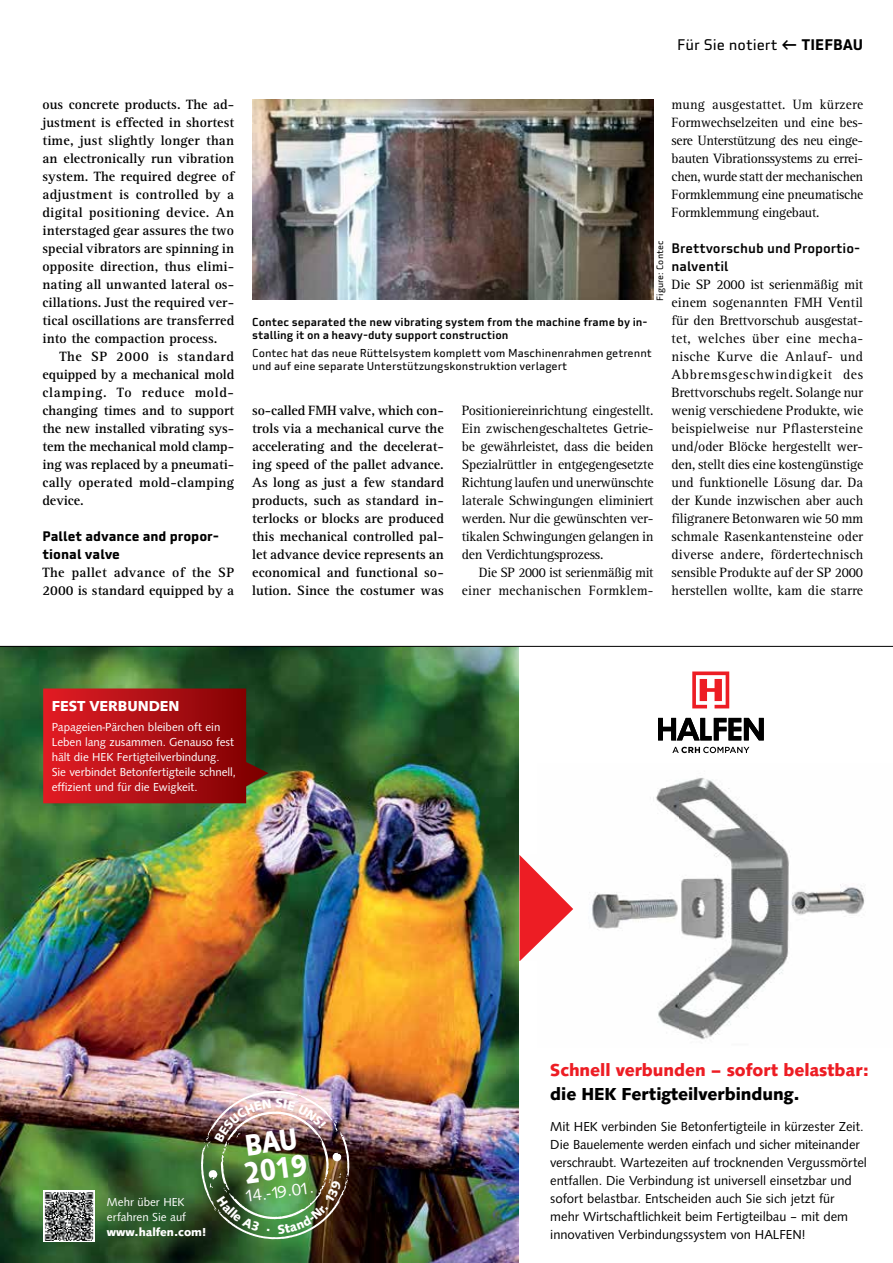
<style>
.page{position:relative;width:893px;height:1263px;background:#fff}
.page>*{position:absolute;margin:0;border:0;box-sizing:border-box;transform-origin:0 0}
.t1{font:700 31.05px/27.6px "Syntax TOT";color:#fff;scale:.85 1}
.t2{font:700 18px "Syntax TOT";color:#ed1d24}
.t3{font:700 18px "Syntax TOT";color:#000}
.t4{font:17.25px "Syntax TOT";color:#fff}
.t5{font:15px "Utility OT";color:#000;scale:.95 1}
.t6{font:700 15px "Syntax TOT";color:#fff}
.t7{font:13.95px/18px "Rotis Serif Std";letter-spacing:-.02em;color:#000;text-align:justify}
.t8{font:700 13.95px/18px "Rotis Serif Std";letter-spacing:.005em;color:#000;text-align:justify}
.t9{font:13.95px/18px "Rotis Serif Std";letter-spacing:.015em;color:#000;text-align:right}
.t10{font:13.5px/18px "Syntax TOT";color:#000}
.t11{font:500 13.5px/18px "Utility OT";color:#000;scale:.95 1}
.t12{font:700 13.5px/18px "Utility OT";color:#000;scale:.95 1}
.t13{font:12px/15px "Syntax TOT";color:#fff}
.t14{font:700 12px "Syntax TOT";color:#fff}
.t15{font:11.25px/13.5px "Utility OT";color:#000;scale:.95 1}
.t16{font:500 11.25px/13.5px "Utility OT";color:#000;scale:.95 1}
.t17{font:9px "Utility OT";color:#000;scale:.95 1}
.s1{font-weight:500}
.s2{font-weight:700}
</style>
<div class="page">
<img style="left:252px;top:100px;width:401px;height:200px">
<img style="left:0;top:647px;width:519px;height:616px">
<img style="left:589px;top:778px;width:276px;height:262px">
<svg style="left:519px;top:855px;width:54px;height:106px"></svg>
<svg style="left:43px;top:688px;width:226px;height:115px;background:#a51616"></svg>
<svg style="left:692px;top:671px;width:37px;height:37px"></svg>
<svg style="left:658px;top:718px;width:106px;height:22px"></svg>
<svg style="left:672px;top:747px;width:77px;height:6px"></svg>
<img style="left:43px;top:1190px;width:51px;height:51px">
<hr style="left:0;top:646px;width:893px;height:1px;background:#000">
<img style="left:201px;top:1091px;width:148px;height:148px">
<p class="t5" style="left:677px;top:35px;width:198px">Für Sie notiert <span class="s1">←</span> <span class="s2">TIEFBAU</span></p>
<p class="t8" style="left:43px;top:95px;width:193px">ous concrete products. The ad&shy;justment is effected in shortest time, just slightly longer than an electronically run vibration system. The required degree of adjustment is controlled by a digital positioning device. An interstaged gear assures the two special vibrators are spinning in opposite direction, thus elimi&shy;nating all unwanted lateral os&shy;cillations. Just the required ver&shy;tical oscillations are transferred into the compaction process.</p>
<p class="t8" style="left:43px;top:347px;width:193px;text-indent:17px">The SP 2000 is standard equipped by a mechanical mold clamping. To reduce mold&shy;changing times and to support the new installed vibrating sys&shy;tem the mechanical mold clamp&shy;ing was replaced by a pneumati&shy;cally operated mold-clamping device.</p>
<p class="t12" style="left:43px;top:527px;width:187px">Pallet advance and propor&shy;tional valve</p>
<p class="t8" style="left:43px;top:563px;width:193px">The pallet advance of the SP<br>2000 is standard equipped by a</p>
<p class="t7" style="left:671px;top:96px;width:193px">mung ausgestattet. Um kürzere Formwechselzeiten und eine bes&shy;sere Unterstützung des neu einge&shy;bauten Vibrationssystems zu errei&shy;chen, wurde statt der mechanischen Formklemmung eine pneumatische Formklemmung eingebaut.</p>
<p class="t11" style="left:671px;top:239px;width:200px">Brettvorschub und Proportio&shy;nalventil</p>
<p class="t7" style="left:671px;top:275px;width:193px">Die SP 2000 ist serienmäßig mit einem sogenannten FMH Ventil für den Brettvorschub ausgestat&shy;tet, welches über eine mecha&shy;nische Kurve die Anlauf- und Abbremsgeschwindigkeit des Brettvorschubs regelt. Solange nur wenig verschiedene Produkte, wie beispielweise nur Pflastersteine und/oder Blöcke hergestellt wer&shy;den, stellt dies eine kostengünstige und funktionelle Lösung dar. Da der Kunde inzwischen aber auch filigranere Betonwaren wie 50 mm schmale Rasenkantensteine oder diverse andere, fördertechnisch sensible Produkte auf der SP 2000 herstellen wollte, kam die starre</p>
<p class="t17" style="left:655px;top:301px;width:65px;rotate:-90deg">Figure: Contec</p>
<p class="t16" style="left:252px;top:315px;width:418px">Contec separated the new vibrating system from the machine frame by in&shy;stalling it on a heavy-duty support construction</p>
<p class="t15" style="left:252px;top:346px;width:422px">Contec hat das neue Rüttelsystem komplett vom Maschinenrahmen getrennt und auf eine separate Unterstützungskonstruktion verlagert</p>
<p class="t8" style="left:252px;top:401px;width:193px">so-called FMH valve, which con&shy;trols via a mechanical curve the accelerating and the decelerat&shy;ing speed of the pallet advance.<br>As long as just a few standard products, such as standard in&shy;terlocks or blocks are produced this mechanical controlled pal&shy;let advance device represents an economical and functional so&shy;lution. Since the costumer was</p>
<p class="t7" style="left:462px;top:401px;width:193px">Positioniereinrichtung eingestellt.<br>Ein zwischengeschaltetes Getrie&shy;be gewährleistet, dass die beiden Spezialrüttler in entgegengesetzte Richtung laufen und unerwünschte laterale Schwingungen eliminiert werden. Nur die gewünschten ver&shy;tikalen Schwingungen gelangen in den Verdichtungsprozess.</p>
<p class="t9" style="left:462px;top:563px;width:193px">Die SP 2000 ist serienmäßig mit einer mechanischen Formklem-</p>
<p class="t6" style="left:52px;top:697px;width:129px">FEST VERBUNDEN</p>
<p class="t13" style="left:52px;top:719px;width:186px">Papageien-Pärchen bleiben oft ein Leben lang zusammen. Genauso fest hält die HEK Fertigteilverbindung.<br>Sie verbindet Betonfertigteile schnell, effizient und für die Ewigkeit.</p>
<p class="t13" style="left:107px;top:1194px;width:81px">Mehr über HEK erfahren Sie auf</p>
<p class="t14" style="left:107px;top:1225px;width:101px">www.halfen.com!</p>
<h1 class="t1" style="left:238px;top:1132px;width:76px;rotate:-8deg">BAU<br>2019</h1>
<p class="t4" style="left:243px;top:1187px;width:71px;rotate:-8deg">14.-19.01.</p>
<p class="t2" style="left:550px;top:1059px;width:320px">Schnell verbunden – sofort belastbar:</p>
<p class="t3" style="left:550px;top:1083px;width:251px">die HEK Fertigteilverbindung.</p>
<p class="t10" style="left:550px;top:1117px;width:318px">Mit HEK verbinden Sie Betonfertigteile in kürzester Zeit.<br>Die Bauelemente werden einfach und sicher miteinander verschraubt. Wartezeiten auf trocknenden Vergussmörtel entfallen. Die Verbindung ist universell einsetzbar und sofort belastbar. Entscheiden auch Sie sich jetzt für<br>mehr Wirtschaftlichkeit beim Fertigteilbau – mit dem innovativen Verbindungssystem von HALFEN!</p>
</div>
